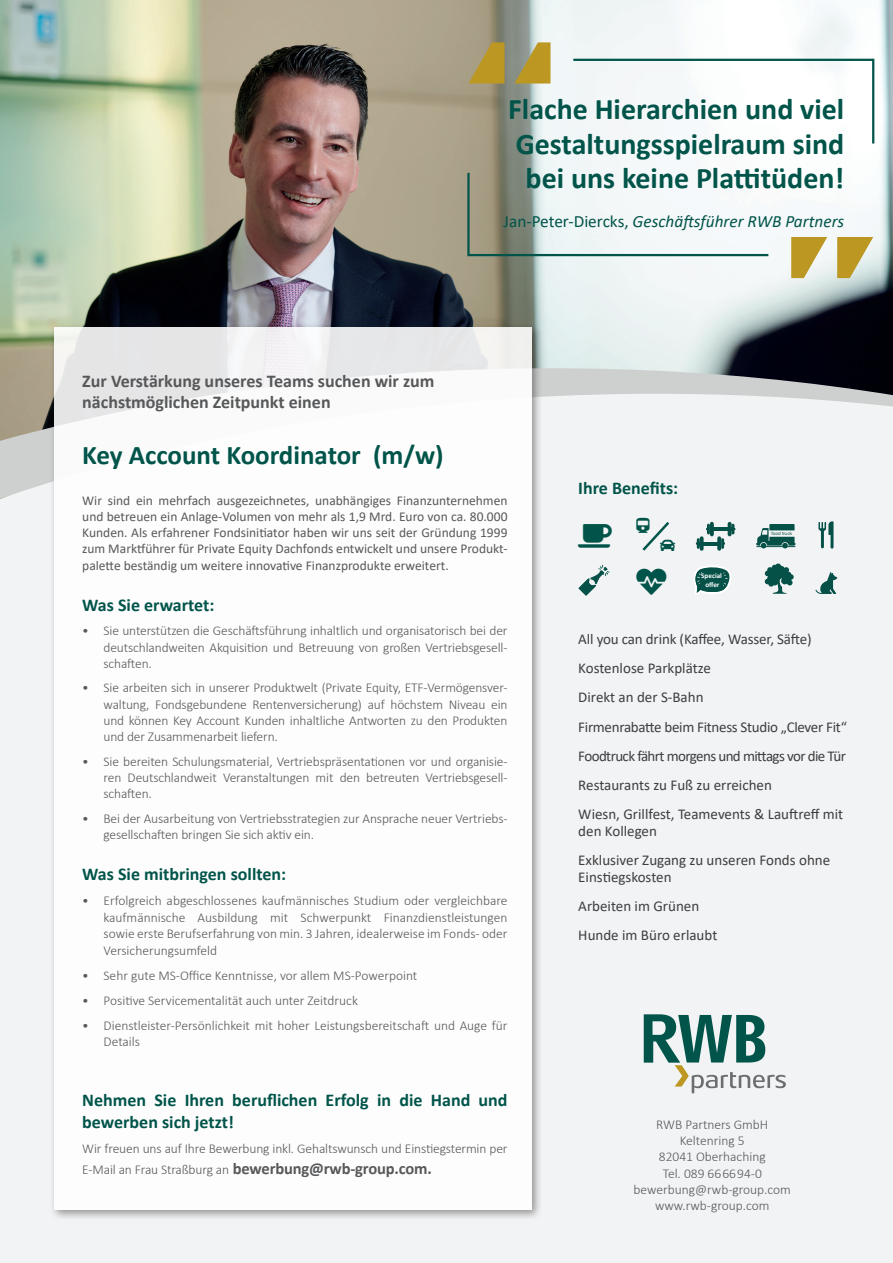
<style>
.page{position:relative;width:893px;height:1263px;background:#fff}
.page>*{position:absolute;margin:0;border:0;box-sizing:border-box;transform-origin:0 0}
.t1{font:700 30px/34.5px "Calibri";color:#005449;text-align:center}
.t2{font:700 27px "Calibri";color:#005449}
.t3{font:700 18px/21.6px "Calibri";color:#005449}
.t4{font:700 18px/21px "Calibri";color:#57585a}
.t5{font:italic 17.25px "Calibri";color:#005449}
.t6{font:700 16.5px "Calibri";letter-spacing:-.01em;color:#57585a}
.t7{font:15px/29.2px "Calibri";letter-spacing:-.005em;color:#3e3e3f}
.t8{font:300 13.5px/16.2px "Calibri";letter-spacing:-.01em;color:#57585a;text-align:justify}
.t9{font:13.5px/16.2px "Calibri";color:#57585a;text-align:justify}
.t10{font:700 7.05px/8.6px "Calibri";color:#fff;text-align:center}
.t11{font:4.5px "Helvetica Neue LT Pro";color:#055047}
.s1{font-style:normal}
.s2{font-weight:300;font-size:13.5px}
</style>
<div class="page">
<img style="left:0;top:0;width:893px;height:367px">
<div style="left:0;top:581px;width:893px;height:682px;background:#f2f3f4"></div>
<svg style="left:0;top:367px;width:893px;height:214px;fill:#f2f3f4"></svg>
<div style="left:49px;top:322px;width:494px;height:899px;background:#231f20;opacity:.5"></div>
<div style="left:54px;top:327px;width:477px;height:883px;background:#fff"></div>
<svg style="left:644px;top:1014px;width:142px;height:79px"></svg>
<img style="left:578px;top:564px;width:32px;height:33px">
<svg style="left:815px;top:572px;width:22px;height:22px"></svg>
<svg style="left:818px;top:521px;width:15px;height:28px"></svg>
<hr style="left:700px;top:542px;width:21px;height:3px;background:#055047">
<svg style="left:700px;top:536px;width:4px;height:15px"></svg>
<svg style="left:696px;top:538px;width:4px;height:11px"></svg>
<svg style="left:717px;top:536px;width:4px;height:15px"></svg>
<svg style="left:721px;top:538px;width:4px;height:11px"></svg>
<hr style="left:710px;top:527px;width:21px;height:4px;background:#055047">
<svg style="left:710px;top:522px;width:4px;height:14px"></svg>
<svg style="left:706px;top:524px;width:4px;height:10px"></svg>
<svg style="left:728px;top:522px;width:4px;height:14px"></svg>
<svg style="left:732px;top:524px;width:3px;height:10px"></svg>
<svg style="left:756px;top:524px;width:39px;height:24px"></svg>
<hr style="left:757px;top:546px;width:38px;height:1px;background:#055047">
<svg style="left:693px;top:565px;width:39px;height:29px"></svg>
<svg style="left:765px;top:563px;width:29px;height:31px"></svg>
<svg style="left:514px;top:42px;width:36px;height:16px"></svg>
<svg style="left:468px;top:42px;width:36px;height:16px"></svg>
<svg style="left:791px;top:257px;width:36px;height:21px"></svg>
<svg style="left:837px;top:257px;width:36px;height:21px"></svg>
<svg style="left:466px;top:58px;width:409px;height:199px"></svg>
<svg style="left:578px;top:523px;width:34px;height:24px"></svg>
<svg style="left:636px;top:568px;width:31px;height:27px"></svg>
<svg style="left:637px;top:518px;width:38px;height:35px"></svg>
<h3 class="t4" style="left:82px;top:370px;width:354px">Zur Verstärkung unseres Teams suchen wir zum nächstmöglichen Zeitpunkt einen</h3>
<h1 class="t1" style="left:508px;top:92px;width:338px">Flache Hierarchien und viel<br>Gestaltungsspielraum sind bei uns keine Plattitüden!</h1>
<p class="t5" style="left:504px;top:210px;width:342px"><span class="s1">Jan-Peter-Diercks,</span> Geschäftsführer RWB Partners</p>
<h2 class="t2" style="left:82px;top:435px;width:363px">Key Account Koordinator (m/w)</h2>
<p class="t9" style="left:82px;top:492px;width:427px">Wir sind ein mehrfach ausgezeichnetes, unabhängiges Finanzunternehmen und betreuen ein Anlage-Volumen von mehr als 1,9 Mrd. Euro von ca. 80.000<br>Kunden. Als erfahrener Fondsinitiator haben wir uns seit der Gründung 1999 zum Marktführer für Private Equity Dachfonds entwickelt und unsere Produkt&shy;palette beständig um weitere innovative Finanzprodukte erweitert.</p>
<h3 class="t3" style="left:82px;top:594px;width:134px">Was Sie erwartet:</h3>
<p class="t8" style="left:104px;top:623px;width:406px;text-indent:-21px">• Sie unterstützen die Geschäftsführung inhaltlich und organisatorisch bei der deutschlandweiten Akquisition und Betreuung von großen Vertriebsgesell&shy;schaften.</p>
<p class="t8" style="left:104px;top:680px;width:405px;text-indent:-21px">• Sie arbeiten sich in unserer Produktwelt (Private Equity, ETF-Vermögensver&shy;waltung, Fondsgebundene Rentenversicherung) auf höchstem Niveau ein und können Key Account Kunden inhaltliche Antworten zu den Produkten und der Zusammenarbeit liefern.</p>
<p class="t8" style="left:104px;top:753px;width:406px;text-indent:-21px">• Sie bereiten Schulungsmaterial, Vertriebspräsentationen vor und organisie&shy;ren Deutschlandweit Veranstaltungen mit den betreuten Vertriebsgesell&shy;schaften.</p>
<p class="t8" style="left:104px;top:810px;width:405px;text-indent:-21px">• Bei der Ausarbeitung von Vertriebsstrategien zur Ansprache neuer Vertriebs&shy;gesellschaften bringen Sie sich aktiv ein.</p>
<h3 class="t3" style="left:82px;top:863px;width:205px">Was Sie mitbringen sollten:</h3>
<p class="t8" style="left:104px;top:892px;width:405px;text-indent:-21px">• Erfolgreich abgeschlossenes kaufmännisches Studium oder vergleichbare kaufmännische Ausbildung mit Schwerpunkt Finanzdienstleistungen sowie erste Berufserfahrung von min. 3 Jahren, idealerweise im Fonds- oder Versicherungsumfeld</p>
<p class="t8" style="left:82px;top:967px;width:337px">• Sehr gute MS-Office Kenntnisse, vor allem MS-Powerpoint</p>
<p class="t8" style="left:82px;top:992px;width:277px">• Positive Servicementalität auch unter Zeitdruck</p>
<p class="t8" style="left:104px;top:1017px;width:405px;text-indent:-21px">• Dienstleister-Persönlichkeit mit hoher Leistungsbereitschaft und Auge für<br>Details</p>
<h3 class="t3" style="left:82px;top:1089px;width:427px">Nehmen Sie Ihren beruflichen Erfolg in die Hand und bewerben sich jetzt!</h3>
<p class="t8" style="left:82px;top:1140px;width:427px">Wir freuen uns auf Ihre Bewerbung inkl. Gehaltswunsch und Einstiegstermin per</p>
<p class="t6" style="left:82px;top:1157px;width:351px"><span class="s2">E-Mail an Frau Straßburg an</span> bewerbung@rwb-group.com.</p>
<h3 class="t3" style="left:578px;top:477px;width:101px">Ihre Benefits:</h3>
<p class="t10" style="left:701px;top:572px;width:22px">Special offer</p>
<p class="t11" style="left:771px;top:531px;width:22px">food truck</p>
<p class="t7" style="left:578px;top:624px;width:270px">All you can drink (Kaffee, Wasser, Säfte)<br>Kostenlose Parkplätze<br>Direkt an der S-Bahn<br>Firmenrabatte beim Fitness Studio „Clever Fit“ Foodtruck fährt morgens und mittags vor die Tür Restaurants zu Fuß zu erreichen<br>Wiesn, Grillfest, Teamevents &amp; Lauftreff mit</p>
<p class="t7" style="left:578px;top:816px;width:253px">den Kollegen<br>Exklusiver Zugang zu unseren Fonds ohne</p>
<p class="t7" style="left:578px;top:862px;width:141px">Einstiegskosten<br>Arbeiten im Grünen<br>Hunde im Büro erlaubt</p>
<p class="t8" style="left:634px;top:1116px;width:159px;text-align:center">RWB Partners GmbH<br>Keltenring 5<br>82041 Oberhaching<br>Tel. 089 66 66 94-0 bewerbung@rwb-group.com www.rwb-group.com</p>
</div>
